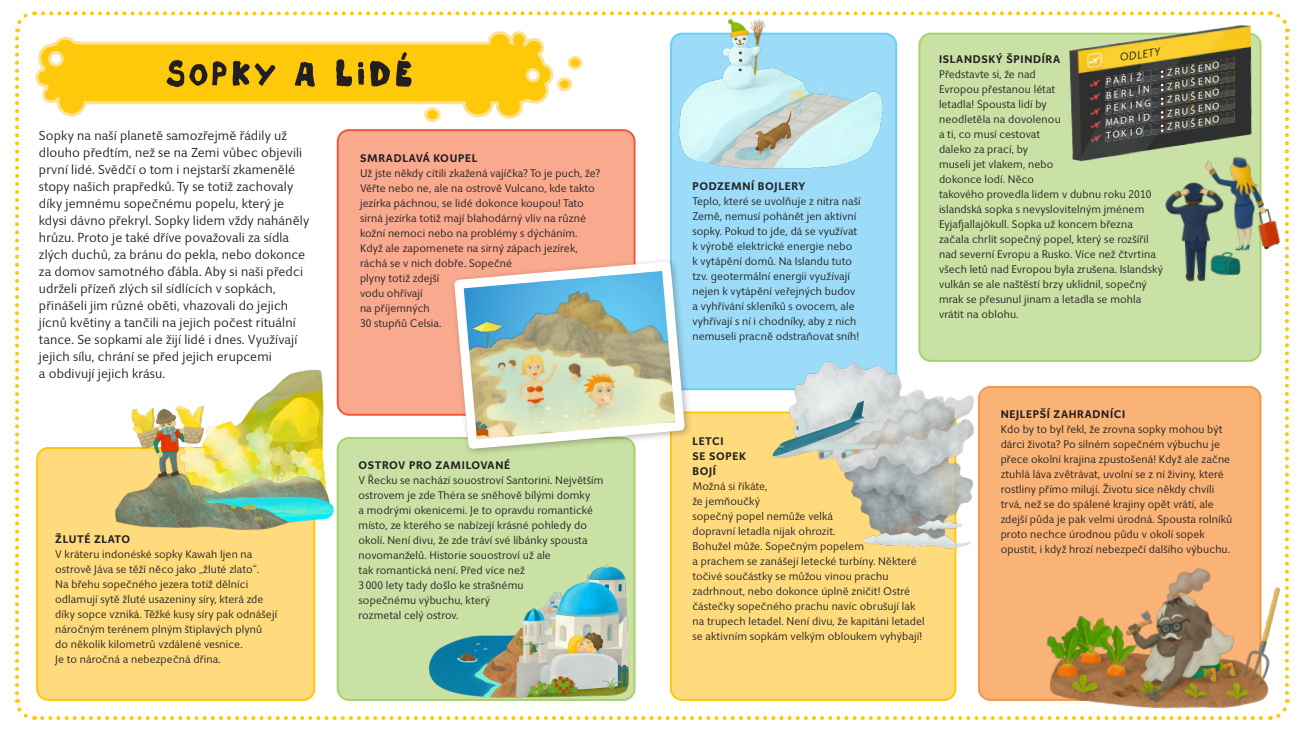
<style>
.page{position:relative;width:1304px;height:735px;background:#fff}
.page>*{position:absolute;margin:0;border:0;box-sizing:border-box;transform-origin:0 0}
.hlavní_text{font:13px/17px "Giacomo Two";letter-spacing:.01em;color:#231f20}
.txt_delsi_regular{font:11px/15px "Giacomo Two";letter-spacing:.01em;color:#231f20}
.nadpis_boxu{font:700 11px "Giacomo Two";letter-spacing:.06em;color:#231f20}
.popisky_mapa_male{font:italic 11px "Giacomo Two";color:#231f20}
.popisky_mapa_male-2{font:10px "Myriad Pro";color:#fff}
.popisky_mapa_male-3{font:10px "Myriad Pro";color:#fff;scale:.89 1}
</style>
<div class="page">
<svg style="left:15px;top:38px;width:20px;height:682px"></svg>
<svg style="left:42px;top:698px;width:1231px;height:22px"></svg>
<svg style="left:1269px;top:11px;width:21px;height:515px"></svg>
<svg style="left:15px;top:11px;width:1247px;height:21px"></svg>
<div style="left:338px;top:130px;width:297px;height:284px;background:#f8a98e;border-radius:11px"></div>
<div style="left:671px;top:34px;width:225px;height:355px;background:#9cdcf8;border-radius:11px"></div>
<div style="left:338px;top:438px;width:297px;height:261px;background:#c9e1a4;border-radius:11px"></div>
<div style="left:671px;top:412px;width:284px;height:287px;background:#ffdb7e;border-radius:11px"></div>
<div style="left:670px;top:411px;width:286px;height:289px;border:2px solid #fec80b;border-radius:11px"></div>
<div style="left:979px;top:387px;width:281px;height:312px;background:#fab377;border-radius:11px"></div>
<div style="left:978px;top:386px;width:283px;height:314px;border:2px solid #f79645;border-radius:11px"></div>
<div style="left:37px;top:447px;width:277px;height:252px;background:#ffdb7e;border-radius:11px"></div>
<div style="left:36px;top:446px;width:279px;height:254px;border:2px solid #fec80b;border-radius:11px"></div>
<div style="left:919px;top:34px;width:341px;height:326px;background:#c9e1a4;border-radius:11px"></div>
<div style="left:918px;top:33px;width:343px;height:328px;border:2px solid #a7d16c;border-radius:11px"></div>
<div style="left:450px;top:257px;width:243px;height:199px;background:#231f20;opacity:.3"></div>
<svg style="left:449px;top:256px;width:241px;height:197px"></svg>
<img style="left:1165px;top:147px;width:125px;height:142px">
<img style="left:113px;top:375px;width:224px;height:168px">
<img style="left:771px;top:350px;width:211px;height:211px">
<img style="left:1041px;top:526px;width:249px;height:193px">
<img style="left:409px;top:554px;width:240px;height:160px">
<img style="left:665px;top:11px;width:241px;height:164px">
<svg style="left:34px;top:30px;width:550px;height:345px"></svg>
<img style="left:1053px;top:20px;width:216px;height:147px">
<svg style="left:167px;top:52px;width:244px;height:35px;background:#bc9511"></svg>
<svg style="left:1105px;top:57px;width:129px;height:85px;background:#4a483d"></svg>
<p class="hlavní_text" style="left:39px;top:127px;width:272px">Sopky na naší planetě samozřejmě řádily už dlouho předtím, než se na Zemi vůbec objevili první lidé. Svědčí o tom i nejstarší zkamenělé stopy našich prapředků. Ty se totiž zachovaly díky jemnému sopečnému popelu, který je kdysi dávno překryl. Sopky lidem vždy naháněly hrůzu. Proto je také dříve považovali za sídla zlých duchů, za bránu do pekla, nebo dokonce za domov samotného ďábla. Aby si naši předci udrželi přízeň zlých sil sídlících v sopkách, přinášeli jim různé oběti, vhazovali do jejich jícnů květiny a tančili na jejich počest rituální tance. Se sopkami ale žijí lidé i dnes. Využívají jejich sílu, chrání se před jejich erupcemi<br>a obdivují jejich krásu.</p>
<p class="nadpis_boxu" style="left:55px;top:532px;width:76px">ŽLUTÉ ZLATO</p>
<p class="txt_delsi_regular" style="left:55px;top:546px;width:224px">V kráteru indonéské sopky Kawah Ijen na ostrově Jáva se těží něco jako „žluté zlato“.<br>Na břehu sopečného jezera totiž dělníci odlamují sytě žluté usazeniny síry, která zde díky sopce vzniká. Těžké kusy síry pak odnášejí náročným terénem plným štiplavých plynů do několik kilometrů vzdálené vesnice.<br>Je to náročná a nebezpečná dřina.</p>
<p class="nadpis_boxu" style="left:360px;top:151px;width:119px">SMRADLAVÁ KOUPEL</p>
<p class="txt_delsi_regular" style="left:360px;top:166px;width:242px">Už jste někdy cítili zkažená vajíčka? To je puch, že?<br>Věřte nebo ne, ale na ostrově Vulcano, kde takto jezírka páchnou, se lidé dokonce koupou! Tato sirná jezírka totiž mají blahodárný vliv na různé kožní nemoci nebo na problémy s dýcháním.<br>Když ale zapomenete na sirný zápach jezírek, ráchá se v nich dobře. Sopečné<br>plyny totiž zdejší<br>vodu ohřívají<br>na příjemných<br>30 stupňů Celsia.</p>
<p class="nadpis_boxu" style="left:359px;top:458px;width:153px">OSTROV PRO ZAMILOVANÉ</p>
<p class="txt_delsi_regular" style="left:359px;top:472px;width:246px">V Řecku se nachází souostroví Santorini. Největším ostrovem je zde Théra se sněhově bílými domky<br>a modrými okenicemi. Je to opravdu romantické místo, ze kterého se nabízejí krásné pohledy do okolí. Není divu, že zde tráví své líbánky spousta novomanželů. Historie souostroví už ale<br>tak romantická není. Před více než<br>3 000 lety tady došlo ke strašnému<br>sopečnému výbuchu, který<br>rozmetal celý ostrov.</p>
<p class="nadpis_boxu" style="left:692px;top:179px;width:114px">PODZEMNÍ BOJLERY</p>
<p class="txt_delsi_regular" style="left:692px;top:193px;width:170px">Teplo, které se uvolňuje z nitra naší Země, nemusí pohánět jen aktivní sopky. Pokud to jde, dá se využívat k výrobě elektrické energie nebo<br>k vytápění domů. Na Islandu tuto tzv. geotermální energii využívají nejen k vytápění veřejných budov a vyhřívání skleníků s ovocem, ale vyhřívají s ní i chodníky, aby z nich nemuseli pracně odstraňovat sníh!</p>
<p class="popisky_mapa_male" style="left:1119px;top:51px;width:43px;rotate:-9deg">ODLETY</p>
<p class="popisky_mapa_male-2" style="left:1105px;top:76px;width:38px;rotate:-8deg">PAŘ Í Ž</p>
<p class="popisky_mapa_male-2" style="left:1105px;top:89px;width:46px;rotate:-8deg">BERL ÍN</p>
<p class="popisky_mapa_male-2" style="left:1105px;top:103px;width:47px;rotate:-8deg">PEKING</p>
<p class="popisky_mapa_male-3" style="left:1104px;top:116px;width:52px;rotate:-8deg">MADR I D</p>
<p class="popisky_mapa_male-2" style="left:1105px;top:130px;width:38px;rotate:-8deg">TOK IO</p>
<p class="nadpis_boxu" style="left:939px;top:52px;width:123px">ISLANDSKÝ ŠPINDÍRA</p>
<p class="txt_delsi_regular" style="left:939px;top:67px;width:226px">Představte si, že nad<br>Evropou přestanou létat<br>letadla! Spousta lidí by<br>neodletěla na dovolenou<br>a ti, co musí cestovat<br>daleko za prací, by<br>museli jet vlakem, nebo<br>dokonce lodí. Něco<br>takového provedla lidem v dubnu roku 2010 islandská sopka s nevyslovitelným jménem<br>Eyjafjallajökull. Sopka už koncem března začala chrlit sopečný popel, který se rozšířil nad severní Evropu a Rusko. Více než čtvrtina všech letů nad Evropou byla zrušena. Islandský vulkán se ale naštěstí brzy uklidnil, sopečný mrak se přesunul jinam a letadla se mohla vrátit na oblohu.</p>
<p class="popisky_mapa_male-2" style="left:1166px;top:67px;width:54px;rotate:-8deg">ZRUŠENO</p>
<p class="popisky_mapa_male-2" style="left:1166px;top:80px;width:54px;rotate:-8deg">ZRUŠENO</p>
<p class="popisky_mapa_male-2" style="left:1166px;top:94px;width:54px;rotate:-8deg">ZRUŠENO</p>
<p class="popisky_mapa_male-2" style="left:1166px;top:107px;width:54px;rotate:-8deg">ZRUŠENO</p>
<p class="popisky_mapa_male-2" style="left:1166px;top:121px;width:54px;rotate:-8deg">ZRUŠENO</p>
<p class="nadpis_boxu" style="left:692px;top:434px;width:33px">LETCI</p>
<p class="nadpis_boxu" style="left:692px;top:449px;width:55px">SE SOPEK</p>
<p class="nadpis_boxu" style="left:692px;top:464px;width:25px">BOJÍ</p>
<p class="txt_delsi_regular" style="left:692px;top:479px;width:234px">Možná si říkáte,<br>že jemňoučký<br>sopečný popel nemůže velká<br>dopravní letadla nijak ohrozit.<br>Bohužel může. Sopečným popelem<br>a prachem se zanášejí letecké turbíny. Některé točivé součástky se můžou vinou prachu zadrhnout, nebo dokonce úplně zničit! Ostré částečky sopečného prachu navíc obrušují lak na trupech letadel. Není divu, že kapitáni letadel se aktivním sopkám velkým obloukem vyhýbají!</p>
<p class="nadpis_boxu" style="left:1001px;top:407px;width:126px">NEJLEPŠÍ ZAHRADNÍCI</p>
<p class="txt_delsi_regular" style="left:1001px;top:422px;width:233px">Kdo by to byl řekl, že zrovna sopky mohou být dárci života? Po silném sopečném výbuchu je přece okolní krajina zpustošená! Když ale začne ztuhlá láva zvětrávat, uvolní se z ní živiny, které rostliny přímo milují. Životu sice někdy chvíli trvá, než se do spálené krajiny opět vrátí, ale zdejší půda je pak velmi úrodná. Spousta rolníků proto nechce úrodnou půdu v okolí sopek opustit, i když hrozí nebezpečí dalšího výbuchu.</p>
</div>
